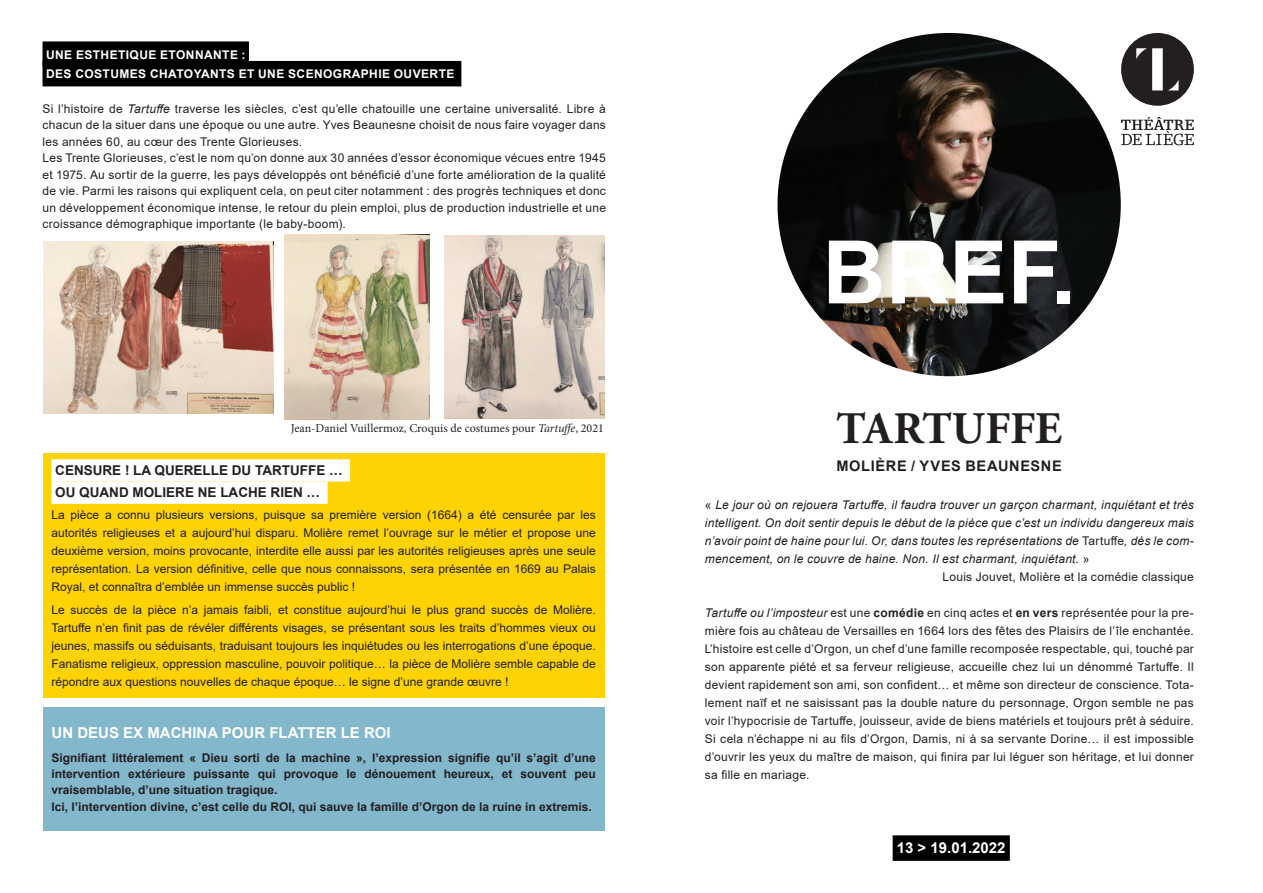
<style>
.page{position:relative;width:1263px;height:893px;background:#fff}
.page>*{position:absolute;margin:0;border:0;box-sizing:border-box;transform-origin:0 0}
.t1{font:700 87.6px "Arial";color:#fff}
.t2{font:700 45px "Adobe Garamond Pro";letter-spacing:.005em;color:#231f20}
.t3{font:700 15px "Arial";color:#fff}
.t4{font:700 14.55px "Arial";letter-spacing:.045em;color:#231f20}
.t5{font:700 13.5px/22.2px "Arial";color:#231f20}
.t6{font:12px/18px "Arial";letter-spacing:.02em;color:#231f20;text-align:justify}
.t7{font:italic 12px "Arial";letter-spacing:.02em;color:#231f20}
.t8{font:700 12px/16.2px "Arial";color:#231f20}
.t9{font:700 12px/19.5px "Arial";letter-spacing:.035em;color:#fff}
.t10{font:12px "Minion Pro";color:#231f20}
.s1{font-style:italic}
.s2{font-style:normal}
.s3{font-weight:700}
</style>
<div class="page">
<div style="left:893px;top:835px;width:117px;height:26px;background:#000001"></div>
<img style="left:777px;top:33px;width:344px;height:343px;border-radius:172px">
<div style="left:43px;top:41px;width:206px;height:26px;background:#000001"></div>
<div style="left:43px;top:61px;width:418px;height:25px;background:#000001"></div>
<svg style="left:1121px;top:117px;width:73px;height:28px"></svg>
<svg style="left:1121px;top:33px;width:73px;height:73px"></svg>
<img style="left:43px;top:241px;width:231px;height:173px">
<img style="left:285px;top:235px;width:145px;height:184px">
<img style="left:444px;top:236px;width:161px;height:182px">
<div style="left:43px;top:453px;width:561px;height:244px;background:#fed304"></div>
<div style="left:52px;top:459px;width:298px;height:23px;background:#fff"></div>
<div style="left:52px;top:482px;width:276px;height:22px;background:#fff"></div>
<div style="left:43px;top:707px;width:561px;height:124px;background:#82b7cc"></div>
<p class="t9" style="left:46px;top:45px;width:410px">UNE ESTHETIQUE ETONNANTE :<br>DES COSTUMES CHATOYANTS ET UNE SCENOGRAPHIE OUVERTE</p>
<p class="t6" style="left:43px;top:100px;width:565px;line-height:16.5px;text-align:left">Si l’histoire de <span class="s1">Tartuffe</span> traverse les siècles, c’est qu’elle chatouille une certaine universalité. Libre à chacun de la situer dans une époque ou une autre. Yves Beaunesne choisit de nous faire voyager dans les années 60, au cœur des Trente Glorieuses.<br>Les Trente Glorieuses, c’est le nom qu’on donne aux 30 années d’essor économique vécues entre 1945 et 1975. Au sortir de la guerre, les pays développés ont bénéficié d’une forte amélioration de la qualité de vie. Parmi les raisons qui expliquent cela, on peut citer notamment : des progrès techniques et donc un développement économique intense, le retour du plein emploi, plus de production industrielle et une croissance démographique importante (le baby-boom).</p>
<p class="t10" style="left:291px;top:420px;width:315px">Jean-Daniel Vuillermoz, Croquis de costumes pour <span class="s1">Tartuffe</span>, 2021</p>
<p class="t5" style="left:55px;top:459px;width:289px">CENSURE ! LA QUERELLE DU TARTUFFE …<br>OU QUAND MOLIERE NE LACHE RIEN …</p>
<p class="t6" style="left:52px;top:506px;width:546px">La pièce a connu plusieurs versions, puisque sa première version (1664) a été censurée par les autorités religieuses et a aujourd’hui disparu. Molière remet l’ouvrage sur le métier et propose une deuxième version, moins provocante, interdite elle aussi par les autorités religieuses après une seule représentation. La version définitive, celle que nous connaissons, sera présentée en 1669 au Palais Royal, et connaîtra d’emblée un immense succès public !</p>
<p class="t6" style="left:52px;top:600px;width:546px">Le succès de la pièce n’a jamais faibli, et constitue aujourd’hui le plus grand succès de Molière.<br>Tartuffe n’en finit pas de révéler différents visages, se présentant sous les traits d’hommes vieux ou jeunes, massifs ou séduisants, traduisant toujours les inquiétudes ou les interrogations d’une époque.<br>Fanatisme religieux, oppression masculine, pouvoir politique… la pièce de Molière semble capable de répondre aux questions nouvelles de chaque époque… le signe d’une grande œuvre !</p>
<p class="t3" style="left:52px;top:722px;width:341px">UN DEUS EX MACHINA POUR FLATTER LE ROI</p>
<p class="t8" style="left:52px;top:750px;width:546px">Signifiant littéralement « Dieu sorti de la machine », l’expression signifie qu’il s’agit d’une intervention extérieure puissante qui provoque le dénouement heureux, et souvent peu vraisemblable, d’une situation tragique.<br>Ici, l’intervention divine, c’est celle du ROI, qui sauve la famille d’Orgon de la ruine in extremis.</p>
<h1 class="t1" style="left:822px;top:211px;width:255px">BREF.</h1>
<h2 class="t2" style="left:836px;top:402px;width:227px">TARTUFFE</h2>
<p class="t4" style="left:836px;top:456px;width:227px">MOLIÈRE / YVES BEAUNESNE</p>
<p class="t7" style="left:705px;top:497px;width:491px"><span class="s2">«</span> Le jour où on rejouera Tartuffe, il faudra trouver un garçon charmant, inquiétant et très</p>
<p class="t7" style="left:705px;top:515px;width:490px">intelligent. On doit sentir depuis le début de la pièce que c’est un individu dangereux mais</p>
<p class="t7" style="left:705px;top:533px;width:490px">n’avoir point de haine pour lui. Or, dans toutes les représentations de <span class="s2">Tartuffe</span>, dès le com-</p>
<p class="t7" style="left:705px;top:551px;width:386px">mencement, on le couvre de haine. Non. Il est charmant, inquiétant. <span class="s2">»</span></p>
<p class="t6" style="left:943px;top:568px;width:253px">Louis Jouvet, Molière et la comédie classique</p>
<p class="t6" style="left:705px;top:604px;width:491px"><span class="s1">Tartuffe ou l’imposteur</span> est une <span class="s3">comédie</span> en cinq actes et <span class="s3">en vers</span> représentée pour la pre&shy;mière fois au château de Versailles en 1664 lors des fêtes des Plaisirs de l’île enchantée.<br>L’histoire est celle d’Orgon, un chef d’une famille recomposée respectable, qui, touché par son apparente piété et sa ferveur religieuse, accueille chez lui un dénommé Tartuffe. Il devient rapidement son ami, son confident… et même son directeur de conscience. Tota&shy;lement naïf et ne saisissant pas la double nature du personnage, Orgon semble ne pas voir l’hypocrisie de Tartuffe, jouisseur, avide de biens matériels et toujours prêt à séduire.<br>Si cela n’échappe ni au fils d’Orgon, Damis, ni à sa servante Dorine… il est impossible d’ouvrir les yeux du maître de maison, qui finira par lui léguer son héritage, et lui donner sa fille en mariage.</p>
<p class="t3" style="left:897px;top:837px;width:110px">13 &gt; 19.01.2022</p>
</div>
